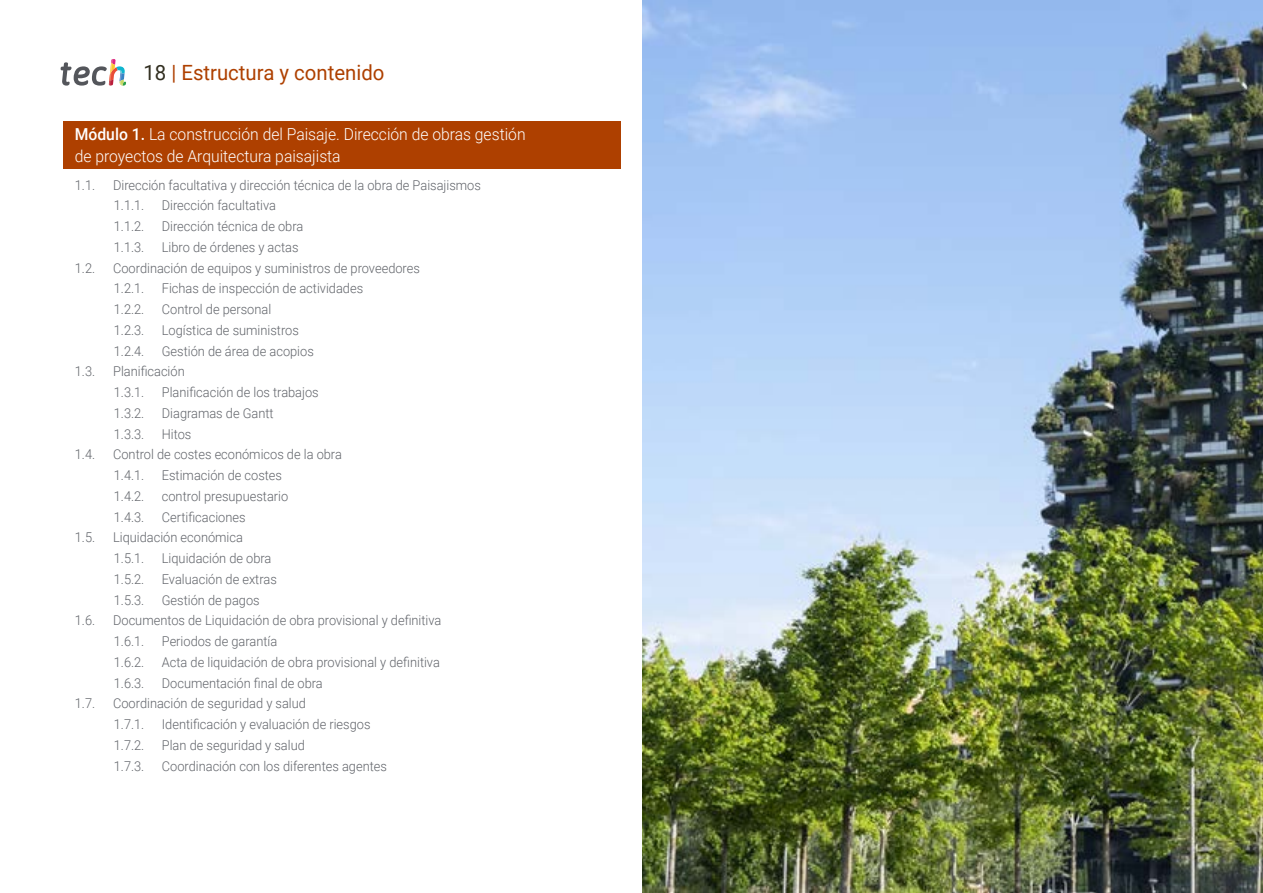
<style>
.page{position:relative;width:1263px;height:893px;background:#fff}
.page>*{position:absolute;margin:0;border:0;box-sizing:border-box;transform-origin:0 0}
.t1{font:21px "Roboto";color:#ae4000}
.t2{font:300 16.5px/22.5px "Roboto";color:#fff;scale:.95 1}
.t3{font:300 13.5px/20.7px "Roboto";color:#61646a;scale:.95 1}
.s1{color:#312e20}
.s2{font-weight:500}
</style>
<div class="page">
<svg style="left:61px;top:59px;width:65px;height:27px"></svg>
<img style="left:642px;top:0;width:621px;height:893px">
<div style="left:64px;top:121px;width:557px;height:48px;background:#ae4000"></div>
<h1 class="t1" style="left:144px;top:57px;width:242px"><span class="s1">18</span> | Estructura y contenido</h1>
<p class="t2" style="left:75px;top:122px;width:476px"><span class="s2">Módulo 1.</span> La construcción del Paisaje. Dirección de obras gestión de proyectos de Arquitectura paisajista</p>
<p class="t3" style="left:75px;top:174px;width:23px">1.1.</p>
<p class="t3" style="left:113px;top:174px;width:389px">Dirección facultativa y dirección técnica de la obra de Paisajismos<br>1.1.1.</p>
<p class="t3" style="left:162px;top:195px;width:122px">Dirección facultativa</p>
<p class="t3" style="left:114px;top:215px;width:34px">1.1.2.</p>
<p class="t3" style="left:162px;top:215px;width:150px">Dirección técnica de obra</p>
<p class="t3" style="left:114px;top:236px;width:34px">1.1.3.</p>
<p class="t3" style="left:162px;top:236px;width:145px">Libro de órdenes y actas</p>
<p class="t3" style="left:75px;top:257px;width:23px">1.2.</p>
<p class="t3" style="left:113px;top:257px;width:324px">Coordinación de equipos y suministros de proveedores<br>1.2.1.</p>
<p class="t3" style="left:162px;top:278px;width:213px">Fichas de inspección de actividades</p>
<p class="t3" style="left:114px;top:298px;width:34px">1.2.2.</p>
<p class="t3" style="left:162px;top:298px;width:117px">Control de personal</p>
<p class="t3" style="left:114px;top:319px;width:34px">1.2.3.</p>
<p class="t3" style="left:162px;top:319px;width:146px">Logística de suministros</p>
<p class="t3" style="left:114px;top:340px;width:34px">1.2.4.</p>
<p class="t3" style="left:162px;top:340px;width:161px">Gestión de área de acopios</p>
<p class="t3" style="left:75px;top:361px;width:23px">1.3.</p>
<p class="t3" style="left:113px;top:361px;width:77px">Planificación<br>1.3.1.</p>
<p class="t3" style="left:162px;top:381px;width:167px">Planificación de los trabajos</p>
<p class="t3" style="left:114px;top:402px;width:34px">1.3.2.</p>
<p class="t3" style="left:162px;top:402px;width:119px">Diagramas de Gantt</p>
<p class="t3" style="left:114px;top:423px;width:34px">1.3.3.</p>
<p class="t3" style="left:162px;top:423px;width:33px">Hitos</p>
<p class="t3" style="left:75px;top:444px;width:23px">1.4.</p>
<p class="t3" style="left:113px;top:444px;width:242px">Control de costes económicos de la obra<br>1.4.1.</p>
<p class="t3" style="left:162px;top:464px;width:128px">Estimación de costes</p>
<p class="t3" style="left:114px;top:485px;width:34px">1.4.2.</p>
<p class="t3" style="left:162px;top:485px;width:135px">control presupuestario</p>
<p class="t3" style="left:114px;top:506px;width:34px">1.4.3.</p>
<p class="t3" style="left:162px;top:506px;width:90px">Certificaciones</p>
<p class="t3" style="left:75px;top:527px;width:23px">1.5.</p>
<p class="t3" style="left:113px;top:527px;width:138px">Liquidación económica<br>1.5.1.</p>
<p class="t3" style="left:162px;top:547px;width:117px">Liquidación de obra</p>
<p class="t3" style="left:114px;top:568px;width:34px">1.5.2.</p>
<p class="t3" style="left:162px;top:568px;width:123px">Evaluación de extras</p>
<p class="t3" style="left:114px;top:589px;width:34px">1.5.3.</p>
<p class="t3" style="left:162px;top:589px;width:105px">Gestión de pagos</p>
<p class="t3" style="left:75px;top:610px;width:23px">1.6.</p>
<p class="t3" style="left:113px;top:610px;width:347px">Documentos de Liquidación de obra provisional y definitiva<br>1.6.1.</p>
<p class="t3" style="left:162px;top:630px;width:123px">Periodos de garantía</p>
<p class="t3" style="left:114px;top:651px;width:34px">1.6.2.</p>
<p class="t3" style="left:162px;top:651px;width:294px">Acta de liquidación de obra provisional y definitiva</p>
<p class="t3" style="left:114px;top:672px;width:34px">1.6.3.</p>
<p class="t3" style="left:162px;top:672px;width:171px">Documentación final de obra</p>
<p class="t3" style="left:75px;top:693px;width:23px">1.7.</p>
<p class="t3" style="left:113px;top:693px;width:204px">Coordinación de seguridad y salud<br>1.7.1.</p>
<p class="t3" style="left:162px;top:713px;width:221px">Identificación y evaluación de riesgos</p>
<p class="t3" style="left:114px;top:734px;width:34px">1.7.2.</p>
<p class="t3" style="left:162px;top:734px;width:152px">Plan de seguridad y salud</p>
<p class="t3" style="left:114px;top:755px;width:34px">1.7.3.</p>
<p class="t3" style="left:162px;top:755px;width:238px">Coordinación con los diferentes agentes</p>
</div>
